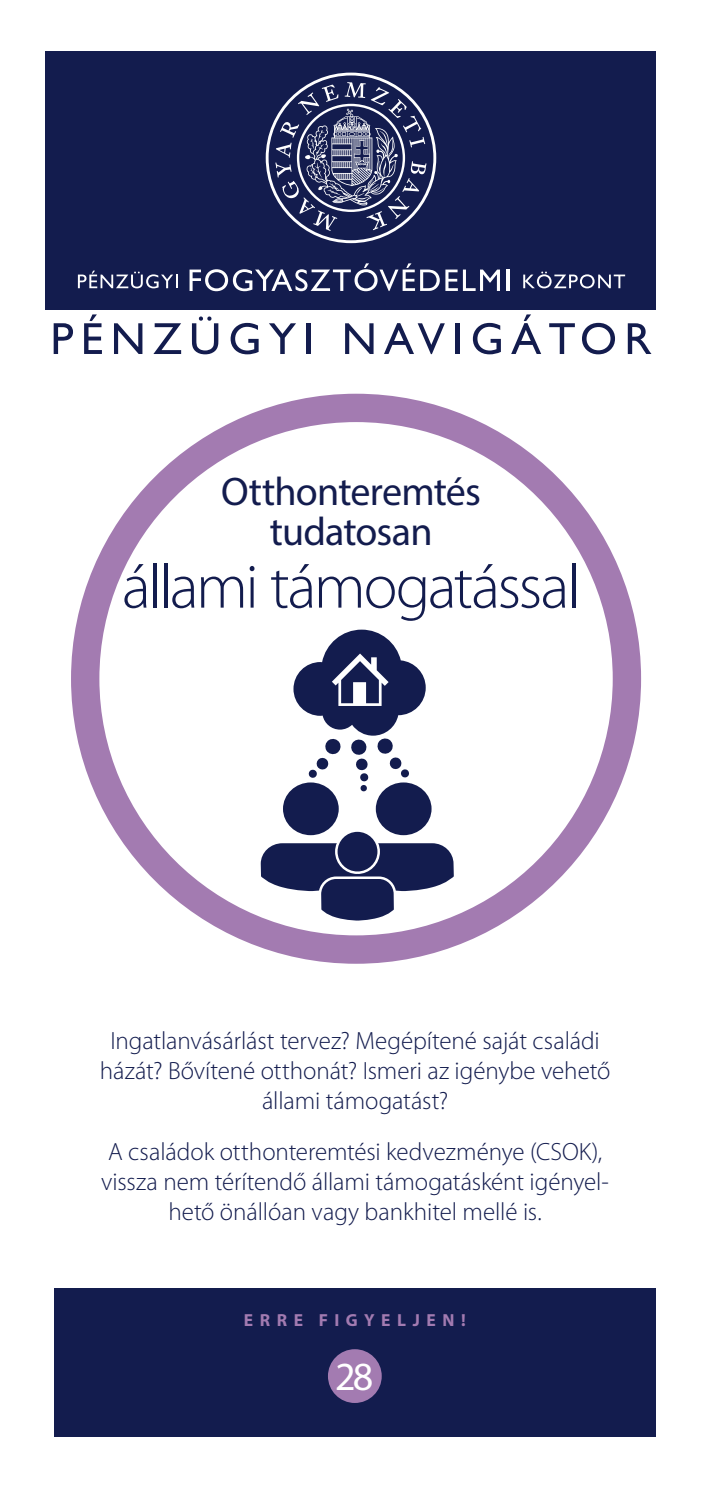
<style>
.page{position:relative;width:702px;height:1489px;background:#fff}
.page>*{position:absolute;margin:0;border:0;box-sizing:border-box;transform-origin:0 0}
.t1{font:300 63.25px "Myriad Pro";letter-spacing:-.04em;color:#131c4e}
.t2{font:40px/40px "Myriad Pro";letter-spacing:-.02em;color:#131c4e;text-align:center}
.t3{font:40px "Myriad Pro";color:#fff}
.t4{font:300 25px/30px "Myriad Pro";letter-spacing:-.005em;color:#131c4e;text-align:center}
.t5{font:700 17.5px "Myriad Pro";letter-spacing:.375em;color:#a37bb1}
</style>
<div class="page">
<div style="left:45px;top:52px;width:611px;height:258px;background:#131c4e"></div>
<svg style="left:78px;top:271px;width:100px;height:17px"></svg>
<svg style="left:189px;top:263px;width:311px;height:28px"></svg>
<hr style="left:506px;top:269px;width:3px;height:22px;background:#fff">
<svg style="left:523px;top:271px;width:102px;height:17px"></svg>
<svg style="left:54px;top:323px;width:19px;height:31px"></svg>
<svg style="left:84px;top:314px;width:18px;height:40px"></svg>
<svg style="left:114px;top:323px;width:28px;height:31px"></svg>
<svg style="left:153px;top:323px;width:28px;height:31px"></svg>
<svg style="left:192px;top:316px;width:26px;height:38px"></svg>
<svg style="left:230px;top:323px;width:28px;height:31px"></svg>
<svg style="left:269px;top:323px;width:27px;height:31px"></svg>
<hr style="left:307px;top:323px;width:4px;height:31px;background:#131c4e">
<svg style="left:345px;top:323px;width:28px;height:31px"></svg>
<svg style="left:384px;top:323px;width:61px;height:31px"></svg>
<div style="left:455px;top:323px;width:5px;height:31px;background:#131c4e"></div>
<svg style="left:473px;top:323px;width:28px;height:31px"></svg>
<svg style="left:511px;top:314px;width:30px;height:40px"></svg>
<svg style="left:549px;top:323px;width:26px;height:31px"></svg>
<svg style="left:582px;top:323px;width:33px;height:31px"></svg>
<svg style="left:627px;top:323px;width:24px;height:31px"></svg>
<div style="left:54px;top:1288px;width:601px;height:148px;background:#131c4e"></div>
<div style="left:328px;top:1348px;width:54px;height:54px;background:#a37bb1;border-radius:50%"></div>
<svg style="left:266px;top:73px;width:170px;height:170px"></svg>
<div style="left:71px;top:394px;width:570px;height:569px;border:28px solid #a37bb1;border-radius:50%"></div>
<div style="left:283px;top:782px;width:56px;height:53px;background:#131c4e;border-radius:50%"></div>
<div style="left:376px;top:782px;width:55px;height:53px;background:#131c4e;border-radius:50%"></div>
<svg style="left:335px;top:829px;width:45px;height:45px"></svg>
<svg style="left:261px;top:843px;width:193px;height:121px"></svg>
<svg style="left:293px;top:629px;width:132px;height:162px"></svg>
<h2 class="t2" style="left:221px;top:471px;width:261px">Otthonteremtés tudatosan</h2>
<h1 class="t1" style="left:122px;top:551px;width:460px">állami támogatással</h1>
<p class="t4" style="left:100px;top:1025px;width:512px">Ingatlanvásárlást tervez? Megépítené saját családi házát? Bővítené otthonát? Ismeri az igénybe vehető állami támogatást?</p>
<p class="t4" style="left:101px;top:1137px;width:509px">A családok otthonteremtési kedvezménye (CSOK), vissza nem térítendő állami támogatásként igényel&shy;hető önállóan vagy bankhitel mellé is.</p>
<p class="t5" style="left:244px;top:1308px;width:223px">ERRE FIGYELJEN!</p>
<h2 class="t3" style="left:335px;top:1351px;width:40px">28</h2>
</div>
